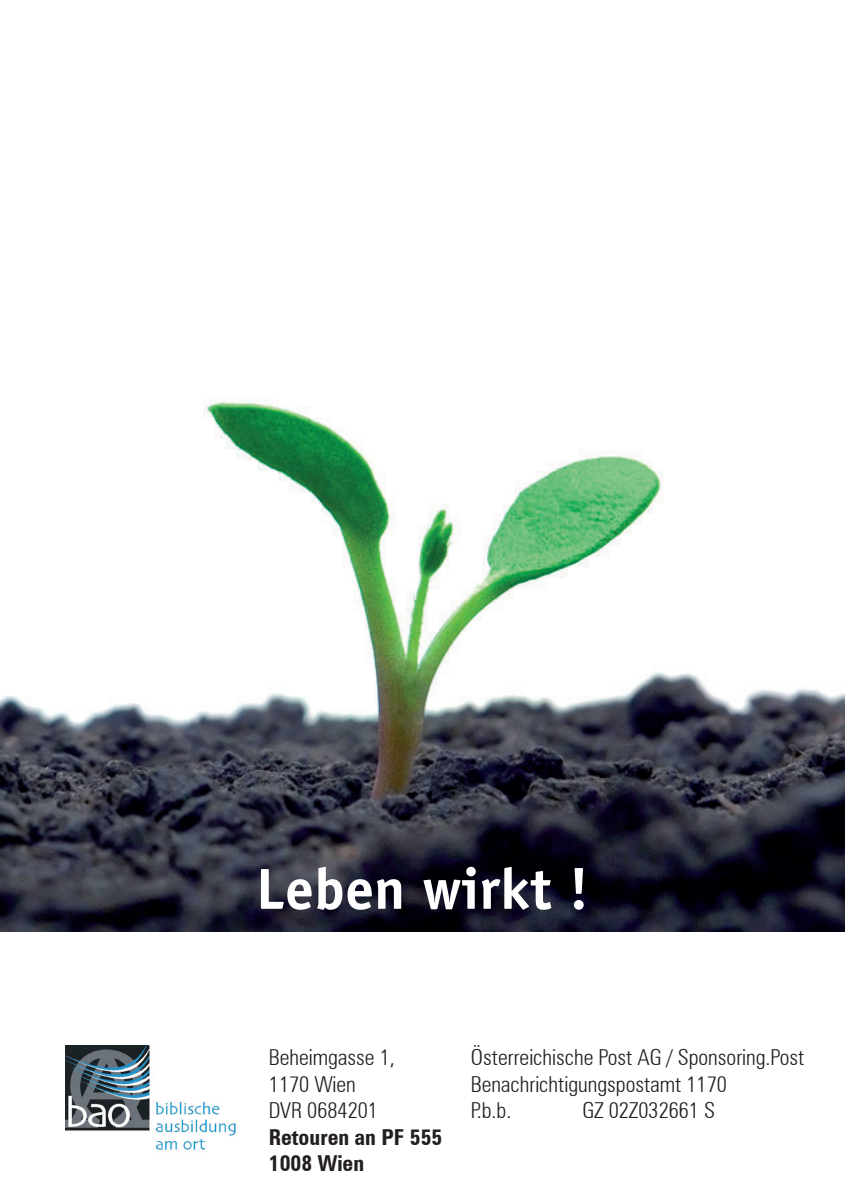
<style>
.page{position:relative;width:845px;height:1202px;background:#fff}
.page>*{position:absolute;margin:0;border:0;box-sizing:border-box;transform-origin:0 0}
.t1{font:700 58px "Officina Sans Std";color:#fff}
.t2{font:300 condensed 22px/26.4px "Zurich BT";color:#231f20}
.t3{font:700 condensed 22px/26.4px "Zurich BT";color:#231f20}
</style>
<div class="page">
<img style="left:65px;top:1046px;width:171px;height:104px">
<img style="left:0;top:398px;width:845px;height:533px">
<h1 class="t1" style="left:256px;top:853px;width:334px">Leben wirkt !</h1>
<p class="t2" style="left:269px;top:1044px;width:127px">Beheimgasse 1,<br>1170 Wien<br>DVR 0684201</p>
<p class="t3" style="left:269px;top:1123px;width:175px">Retouren an PF 555<br>1008 Wien</p>
<p class="t2" style="left:471px;top:1044px;width:335px">Österreichische Post AG / Sponsoring.Post<br>Benachrichtigungspostamt 1170<br>P.b.b.</p>
<p class="t2" style="left:582px;top:1097px;width:134px">GZ 02Z032661 S</p>
</div>
